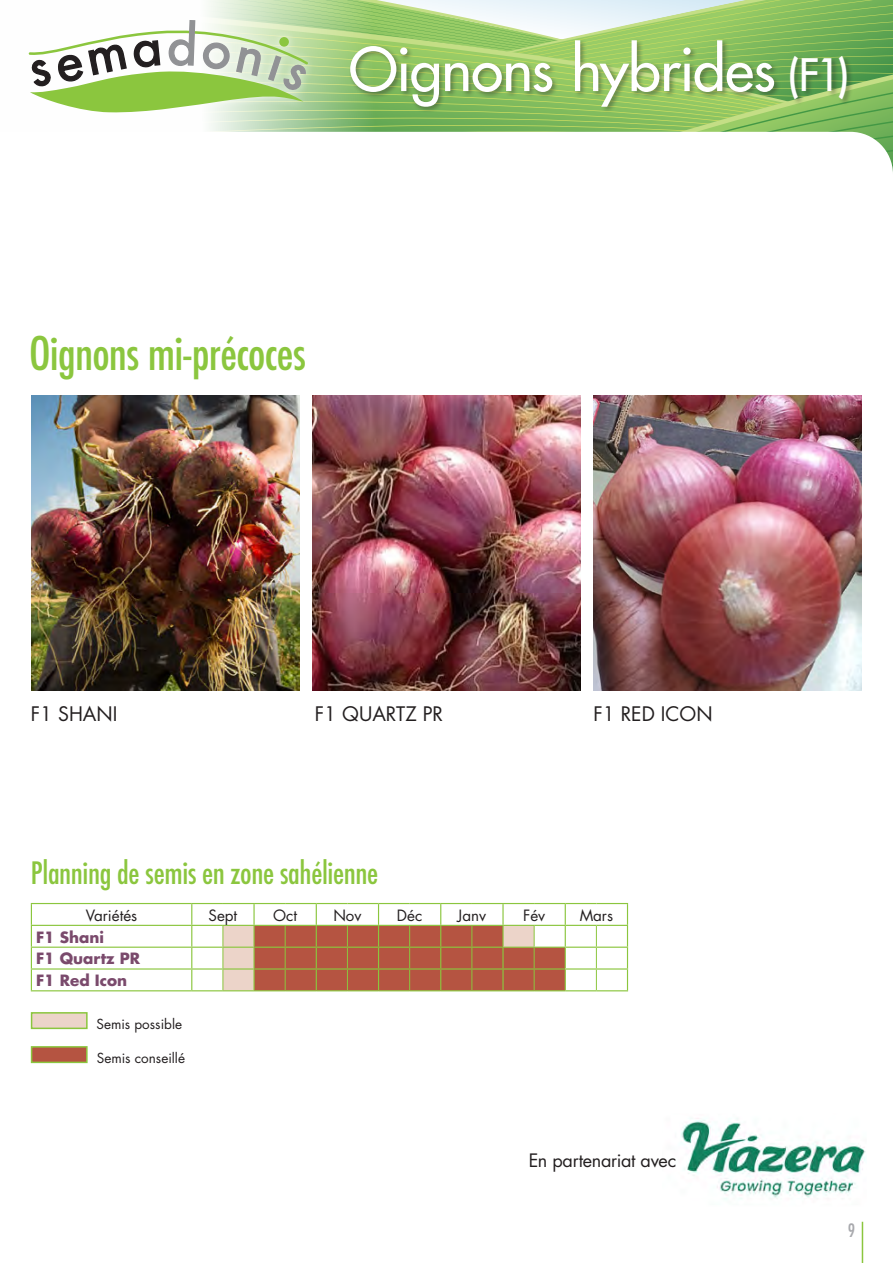
<style>
.page{position:relative;width:893px;height:1263px;background:#fff}
.page>*{position:absolute;margin:0;border:0;box-sizing:border-box;transform-origin:0 0}
.t1{font:500 58.5px "Futura Std";letter-spacing:-.015em;color:#fff}
.t2{font:500 condensed 45px "Futura";letter-spacing:-.02em;color:#8bc63e}
.t3{font:500 condensed 30px "Futura";letter-spacing:-.015em;color:#8bc63e}
.t4{font:19.5px "Futura Std";color:#231f20}
.t5{font:18px "Futura Std";letter-spacing:-.015em;color:#231f20}
.t6{font:500 condensed 18px "Futura";color:#a8a9ad}
.t7{font:15.15px "Futura Std";color:#231f20}
.t8{font:700 15.15px "Futura Std";color:#7a4a6c}
.t9{font:13.5px "Futura Std";color:#231f20}
.s1{font-size:43.5px}
</style>
<div class="page">
<img style="left:593px;top:395px;width:268px;height:295px">
<img style="left:313px;top:395px;width:267px;height:295px">
<img style="left:32px;top:395px;width:268px;height:295px">
<svg style="left:28px;top:0;width:865px;height:132px"></svg>
<div style="left:349px;top:39px;width:505px;height:74px;background:#231f20;opacity:.4"></div>
<svg style="left:855px;top:132px;width:38px;height:40px"></svg>
<hr style="left:862px;top:1222px;width:1px;height:41px;background:#8bc63e">
<hr style="left:31px;top:903px;width:161px;height:1px;background:#8bc63e">
<hr style="left:192px;top:903px;width:31px;height:1px;background:#8bc63e">
<hr style="left:223px;top:903px;width:31px;height:1px;background:#8bc63e">
<hr style="left:254px;top:903px;width:31px;height:1px;background:#8bc63e">
<hr style="left:285px;top:903px;width:31px;height:1px;background:#8bc63e">
<hr style="left:316px;top:903px;width:31px;height:1px;background:#8bc63e">
<hr style="left:347px;top:903px;width:32px;height:1px;background:#8bc63e">
<hr style="left:379px;top:903px;width:31px;height:1px;background:#8bc63e">
<hr style="left:410px;top:903px;width:31px;height:1px;background:#8bc63e">
<hr style="left:441px;top:903px;width:31px;height:1px;background:#8bc63e">
<hr style="left:472px;top:903px;width:31px;height:1px;background:#8bc63e">
<hr style="left:503px;top:903px;width:31px;height:1px;background:#8bc63e">
<hr style="left:534px;top:903px;width:31px;height:1px;background:#8bc63e">
<hr style="left:565px;top:903px;width:31px;height:1px;background:#8bc63e">
<hr style="left:596px;top:903px;width:32px;height:1px;background:#8bc63e">
<hr style="left:31px;top:925px;width:161px;height:1px;background:#8bc63e">
<hr style="left:31px;top:946px;width:161px;height:2px;background:#8bc63e">
<hr style="left:31px;top:968px;width:161px;height:1px;background:#8bc63e">
<svg style="left:31px;top:904px;width:1px;height:86px"></svg>
<hr style="left:31px;top:990px;width:161px;height:1px;background:#8bc63e">
<hr style="left:192px;top:925px;width:31px;height:1px;background:#8bc63e">
<hr style="left:565px;top:925px;width:31px;height:1px;background:#8bc63e">
<hr style="left:596px;top:925px;width:32px;height:1px;background:#8bc63e">
<hr style="left:192px;top:946px;width:31px;height:2px;background:#8bc63e">
<hr style="left:565px;top:946px;width:31px;height:2px;background:#8bc63e">
<hr style="left:596px;top:946px;width:32px;height:2px;background:#8bc63e">
<hr style="left:192px;top:968px;width:31px;height:1px;background:#8bc63e">
<svg style="left:191px;top:904px;width:1px;height:86px"></svg>
<hr style="left:565px;top:968px;width:31px;height:1px;background:#8bc63e">
<hr style="left:596px;top:968px;width:32px;height:1px;background:#8bc63e">
<svg style="left:627px;top:904px;width:1px;height:86px"></svg>
<hr style="left:192px;top:990px;width:31px;height:1px;background:#8bc63e">
<hr style="left:565px;top:990px;width:31px;height:1px;background:#8bc63e">
<hr style="left:596px;top:990px;width:32px;height:1px;background:#8bc63e">
<svg style="left:223px;top:904px;width:343px;height:87px"></svg>
<svg style="left:596px;top:926px;width:1px;height:64px"></svg>
<hr style="left:285px;top:946px;width:31px;height:2px;background:#8bc63e">
<hr style="left:285px;top:990px;width:31px;height:1px;background:#8bc63e">
<hr style="left:379px;top:946px;width:31px;height:2px;background:#8bc63e">
<hr style="left:410px;top:946px;width:31px;height:2px;background:#8bc63e">
<hr style="left:441px;top:946px;width:31px;height:2px;background:#8bc63e">
<hr style="left:472px;top:946px;width:31px;height:2px;background:#8bc63e">
<hr style="left:379px;top:990px;width:31px;height:1px;background:#8bc63e">
<hr style="left:410px;top:990px;width:31px;height:1px;background:#8bc63e">
<hr style="left:441px;top:990px;width:31px;height:1px;background:#8bc63e">
<hr style="left:472px;top:990px;width:31px;height:1px;background:#8bc63e">
<img style="left:681px;top:1118px;width:184px;height:82px">
<div style="left:31px;top:1012px;width:57px;height:17px;background:#ecd4c9;border:2px solid #8bc63e"></div>
<div style="left:31px;top:1046px;width:57px;height:17px;background:#b55441;border:2px solid #8bc63e"></div>
<p class="t1" style="left:349px;top:33px;width:501px">Oignons hybrides <span class="s1">(F1)</span></p>
<p class="t2" style="left:29px;top:324px;width:278px">Oignons mi-précoces</p>
<p class="t4" style="left:31px;top:701px;width:88px">F1 SHANI</p>
<p class="t4" style="left:315px;top:701px;width:130px">F1 QUARTZ PR</p>
<p class="t4" style="left:593px;top:701px;width:121px">F1 RED ICON</p>
<p class="t3" style="left:31px;top:853px;width:349px">Planning de semis en zone sahélienne</p>
<p class="t7" style="left:86px;top:905px;width:53px">Variétés</p>
<p class="t7" style="left:209px;top:905px;width:30px">Sept</p>
<p class="t7" style="left:273px;top:905px;width:25px">Oct</p>
<p class="t7" style="left:333px;top:905px;width:30px">Nov</p>
<p class="t7" style="left:397px;top:905px;width:27px">Déc</p>
<p class="t7" style="left:458px;top:905px;width:30px">Janv</p>
<p class="t7" style="left:523px;top:905px;width:24px">Fév</p>
<p class="t7" style="left:580px;top:905px;width:35px">Mars</p>
<p class="t8" style="left:36px;top:927px;width:70px">F1 Shani</p>
<p class="t8" style="left:36px;top:948px;width:106px">F1 Quartz PR</p>
<p class="t8" style="left:36px;top:970px;width:93px">F1 Red Icon</p>
<p class="t9" style="left:97px;top:1015px;width:87px">Semis possible</p>
<p class="t9" style="left:97px;top:1049px;width:90px">Semis conseillé</p>
<p class="t5" style="left:529px;top:1149px;width:149px">En partenariat avec</p>
<p class="t6" style="left:848px;top:1218px;width:9px">9</p>
</div>
